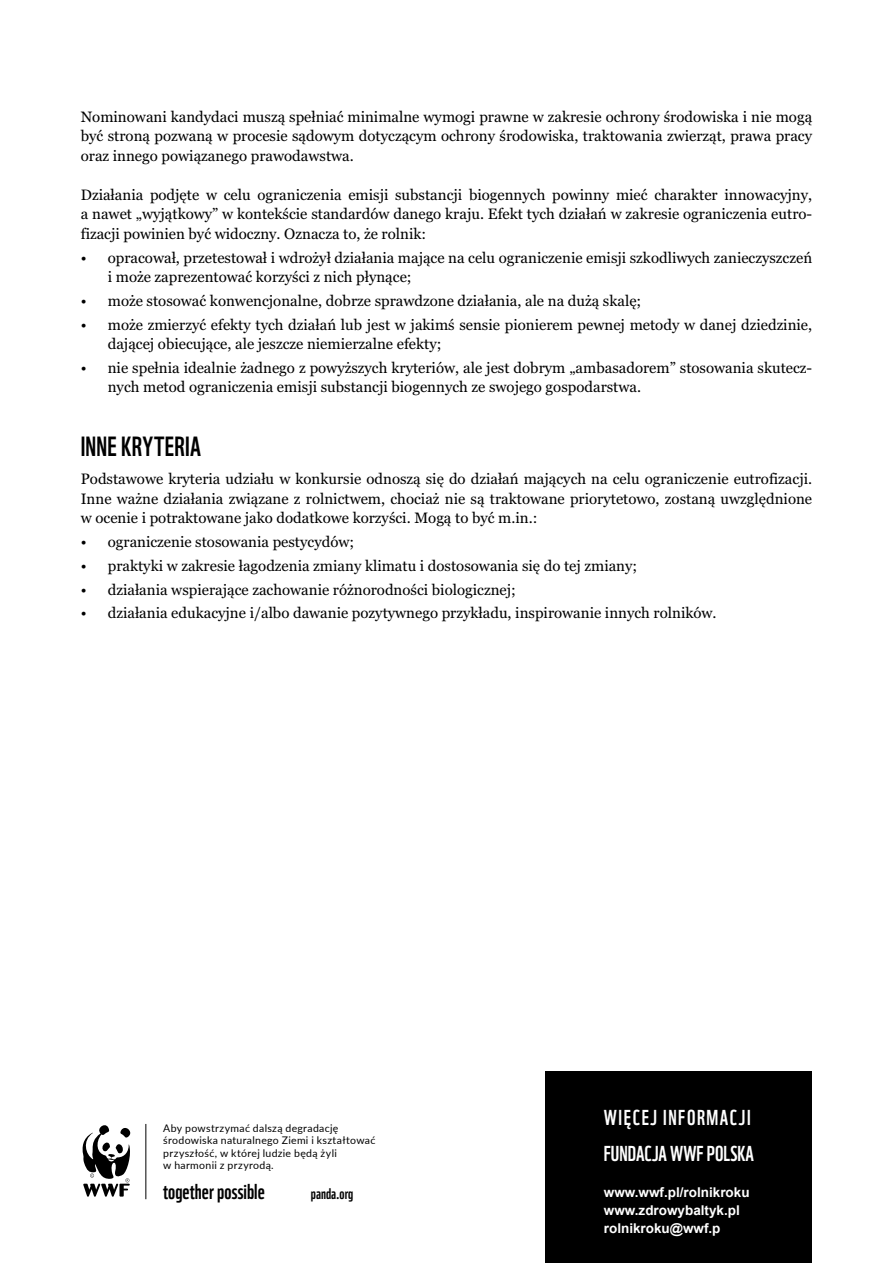
<style>
.page{position:relative;width:893px;height:1263px;background:#fff}
.page>*{position:absolute;margin:0;border:0;box-sizing:border-box;transform-origin:0 0}
.t1{font:27px "WWF";letter-spacing:.015em;color:#000}
.t2{font:21px/36px "WWF";letter-spacing:.025em;color:#fff}
.t3{font:21px "WWF";color:#000}
.t4{font:15px/19.5px "Georgia";color:#000;text-align:justify}
.t5{font:15px "WWF";color:#000}
.t6{font:700 13.5px/18px "Arial";color:#fff}
.t7{font:10.5px/12.6px "Lato";letter-spacing:.03em;color:#000}
</style>
<div class="page">
<div style="left:545px;top:1071px;width:267px;height:192px;background:#000"></div>
<svg style="left:82px;top:1125px;width:49px;height:72px"></svg>
<hr style="left:145px;top:1124px;width:1px;height:75px;background:#000">
<p class="t4" style="left:81px;top:107px;width:733px">Nominowani kandydaci muszą spełniać minimalne wymogi prawne w zakresie ochrony środowiska i nie mogą być stroną pozwaną w procesie sądowym dotyczącym ochrony środowiska, traktowania zwierząt, prawa pracy oraz innego powiązanego prawodawstwa.</p>
<p class="t4" style="left:81px;top:185px;width:733px">Działania podjęte w celu ograniczenia emisji substancji biogennych powinny mieć charakter innowacyjny, a nawet „wyjątkowy” w kontekście standardów danego kraju. Efekt tych działań w zakresie ograniczenia eutro&shy;fizacji powinien być widoczny. Oznacza to, że rolnik:</p>
<p class="t4" style="left:108px;top:248px;width:706px;text-indent:-27px">• opracował, przetestował i wdrożył działania mające na celu ograniczenie emisji szkodliwych zanieczyszczeń i może zaprezentować korzyści z nich płynące;</p>
<p class="t4" style="left:81px;top:291px;width:562px">• może stosować konwencjonalne, dobrze sprawdzone działania, ale na dużą skalę;</p>
<p class="t4" style="left:108px;top:315px;width:706px;text-indent:-27px">• może zmierzyć efekty tych działań lub jest w jakimś sensie pionierem pewnej metody w danej dziedzinie, dającej obiecujące, ale jeszcze niemierzalne efekty;</p>
<p class="t4" style="left:108px;top:358px;width:706px;text-indent:-27px">• nie spełnia idealnie żadnego z powyższych kryteriów, ale jest dobrym „ambasadorem” stosowania skutecz&shy;nych metod ograniczenia emisji substancji biogennych ze swojego gospodarstwa.</p>
<h1 class="t1" style="left:81px;top:426px;width:122px">INNE KRYTERIA</h1>
<p class="t4" style="left:81px;top:470px;width:733px">Podstawowe kryteria udziału w konkursie odnoszą się do działań mających na celu ograniczenie eutrofizacji.<br>Inne ważne działania związane z rolnictwem, chociaż nie są traktowane priorytetowo, zostaną uwzględnione w ocenie i potraktowane jako dodatkowe korzyści. Mogą to być m.in.:</p>
<p class="t4" style="left:81px;top:533px;width:275px">• ograniczenie stosowania pestycydów;</p>
<p class="t4" style="left:81px;top:556px;width:558px">• praktyki w zakresie łagodzenia zmiany klimatu i dostosowania się do tej zmiany;</p>
<p class="t4" style="left:81px;top:580px;width:437px">• działania wspierające zachowanie różnorodności biologicznej;</p>
<p class="t4" style="left:81px;top:604px;width:637px">• działania edukacyjne i/albo dawanie pozytywnego przykładu, inspirowanie innych rolników.</p>
<p class="t7" style="left:163px;top:1121px;width:214px">Aby powstrzymać dalszą degradację środowiska naturalnego Ziemi i kształtować przyszłość, w której ludzie będą żyli<br>w harmonii z przyrodą.</p>
<h2 class="t3" style="left:163px;top:1175px;width:103px">together possible</h2>
<p class="t5" style="left:311px;top:1182px;width:44px">panda.org</p>
<h2 class="t2" style="left:604px;top:1097px;width:152px">WIĘCEJ INFORMACJI<br>FUNDACJA WWF POLSKA</h2>
<p class="t6" style="left:604px;top:1183px;width:147px">www.wwf.pl/rolnikroku www.zdrowybaltyk.pl rolnikroku@wwf.p</p>
</div>
